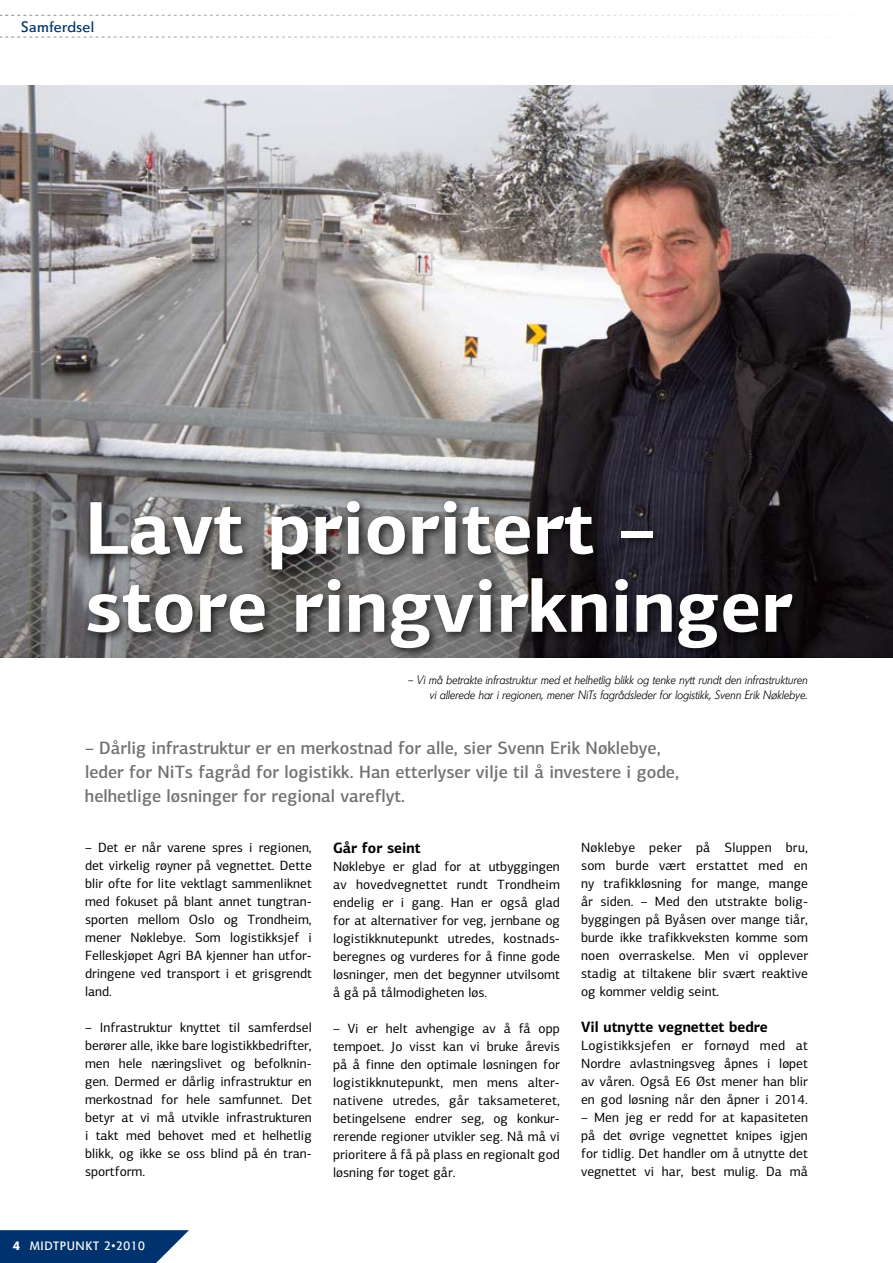
<style>
.page{position:relative;width:893px;height:1263px;background:#fff}
.page>*{position:absolute;margin:0;border:0;box-sizing:border-box;transform-origin:0 0}
.t1{font:700 75px/78px "PF Centro Sans Pro";color:#fff}
.t2{font:500 18px/24px "PF Centro Sans Pro";color:#707172}
.t3{font:700 15px "PF Centro Sans Pro";color:#000}
.t4{font:15px "Agora BQ";letter-spacing:.025em;color:#00336e}
.t5{font:13.5px/18px "PF Centro Sans Pro";color:#000;text-align:justify}
.t6{font:italic 300 12px/15.8px "Agora BQ";color:#000;text-align:right;scale:.92 1}
.t7{font:12px "Agora BQ";letter-spacing:.05em;color:#fff}
.s1{font-weight:500}
</style>
<div class="page">
<img style="left:0;top:85px;width:893px;height:573px">
<div style="left:82px;top:496px;width:720px;height:162px;background:#000;opacity:.75"></div>
<svg style="left:0;top:1230px;width:189px;height:33px;background:#17457b"></svg>
<svg style="left:0;top:15px;width:784px;height:1px"></svg>
<svg style="left:0;top:37px;width:748px;height:1px"></svg>
<p class="t4" style="left:21px;top:17px;width:75px">Samferdsel</p>
<h1 class="t1" style="left:85px;top:488px;width:709px">Lavt prioritert – store ringvirkninger</h1>
<p class="t6" style="left:408px;top:672px;width:436px">– Vi må betrakte infrastruktur med et helhetlig blikk og tenke nytt rundt den infrastrukturen vi allerede har i regionen, mener NiTs fagrådsleder for logistikk, Svenn Erik Nøklebye.</p>
<h2 class="t2" style="left:85px;top:736px;width:596px">– Dårlig infrastruktur er en merkostnad for alle, sier Svenn Erik Nøklebye, leder for NiTs fagråd for logistikk. Han etterlyser vilje til å investere i gode, helhetlige løsninger for regional vareflyt.</h2>
<p class="t5" style="left:85px;top:838px;width:228px">– Det er når varene spres i regionen, det virkelig røyner på vegnettet. Dette blir ofte for lite vektlagt sammenliknet med fokuset på blant annet tungtran&shy;sporten mellom Oslo og Trondheim, mener Nøklebye. Som logistikksjef i Felleskjøpet Agri BA kjenner han utfor&shy;dringene ved transport i et grisgrendt land.</p>
<p class="t5" style="left:85px;top:1018px;width:228px">– Infrastruktur knyttet til samferdsel berører alle, ikke bare logistikkbedrifter, men hele næringslivet og befolknin&shy;gen. Dermed er dårlig infrastruktur en merkostnad for hele samfunnet. Det betyr at vi må utvikle infrastrukturen i takt med behovet med et helhetlig blikk, og ikke se oss blind på én tran&shy;sportform.</p>
<p class="t3" style="left:333px;top:839px;width:89px">Går for seint</p>
<p class="t5" style="left:333px;top:858px;width:228px">Nøklebye er glad for at utbyggingen av hovedvegnettet rundt Trondheim endelig er i gang. Han er også glad for at alternativer for veg, jernbane og logistikknutepunkt utredes, kostnads&shy;beregnes og vurderes for å finne gode løsninger, men det begynner utvilsomt å gå på tålmodigheten løs.</p>
<p class="t5" style="left:333px;top:1020px;width:228px">– Vi er helt avhengige av å få opp tempoet. Jo visst kan vi bruke årevis på å finne den optimale løsningen for logistikknutepunkt, men mens alter&shy;nativene utredes, går taksameteret, betingelsene endrer seg, og konkur&shy;rerende regioner utvikler seg. Nå må vi prioritere å få på plass en regionalt god løsning før toget går.</p>
<p class="t5" style="left:581px;top:838px;width:228px">Nøklebye peker på Sluppen bru, som burde vært erstattet med en ny trafikkløsning for mange, mange år siden. – Med den utstrakte bolig&shy;byggingen på Byåsen over mange tiår, burde ikke trafikkveksten komme som noen overraskelse. Men vi opplever stadig at tiltakene blir svært reaktive og kommer veldig seint.</p>
<p class="t3" style="left:581px;top:1017px;width:188px">Vil utnytte vegnettet bedre</p>
<p class="t5" style="left:581px;top:1036px;width:228px">Logistikksjefen er fornøyd med at Nordre avlastningsveg åpnes i løpet av våren. Også E6 Øst mener han blir en god løsning når den åpner i 2014.</p>
<p class="t5" style="left:581px;top:1108px;width:228px">– Men jeg er redd for at kapasiteten på det øvrige vegnettet knipes igjen for tidlig. Det handler om å utnytte det vegnettet vi har, best mulig. Da må</p>
<p class="t7" style="left:13px;top:1238px;width:134px"><span class="s1">4</span> Midtpunkt 2•2010</p>
</div>
